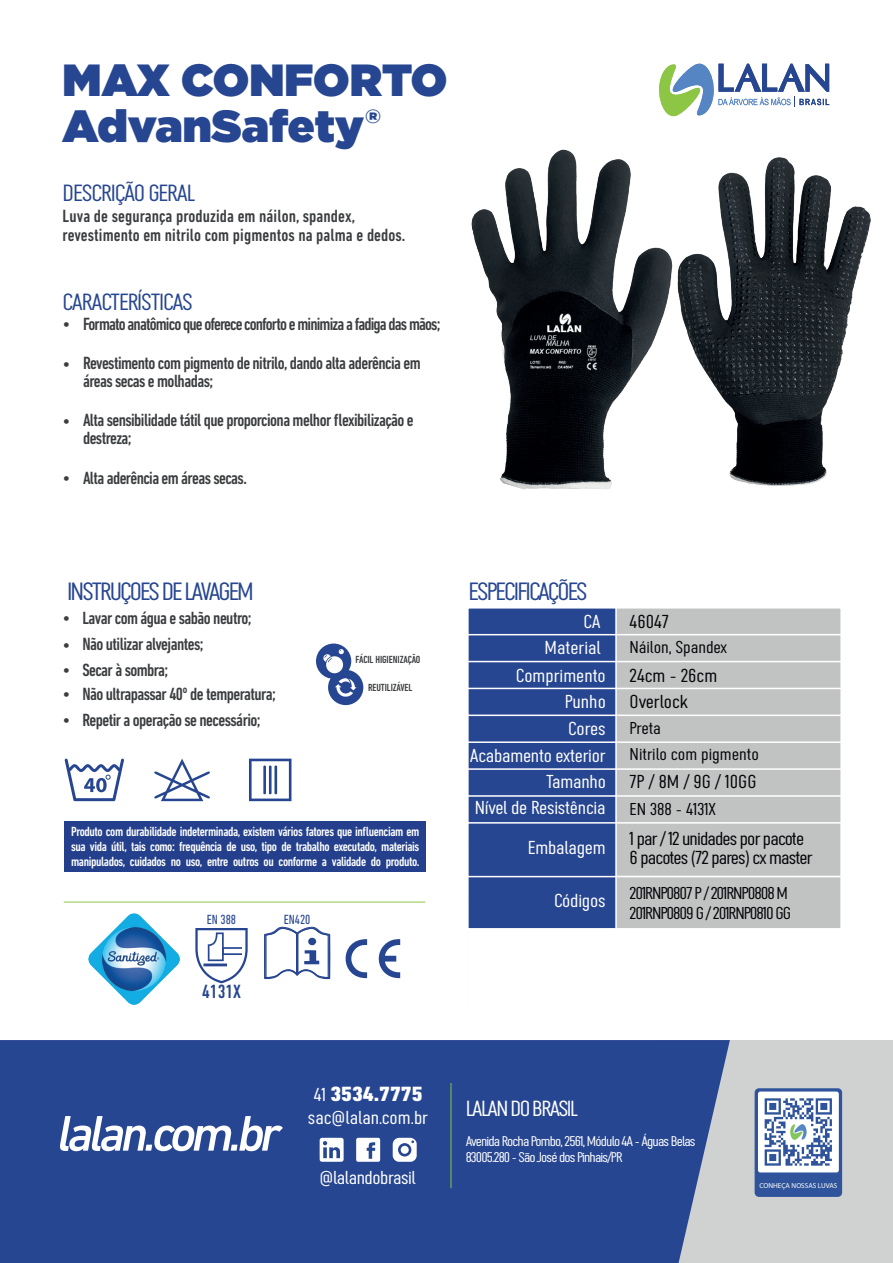
<style>
.page{position:relative;width:893px;height:1263px;background:#fff}
.page>*{position:absolute;margin:0;border:0;box-sizing:border-box;transform-origin:0 0}
.t1{font:italic 500 50.85px "DIN Next LT Pro";letter-spacing:-.08em;color:#fff}
.t2{font:900 45px/46.5px "Gotham";color:#274691}
.t3{font:24px "Framer Sans 400";letter-spacing:-.07em;color:#274691;scale:1.18 1}
.t4{font:22.5px "Framer Sans 400";letter-spacing:-.04em;color:#274691;scale:1.18 1}
.t5{font:21px "Framer Sans 400";letter-spacing:-.06em;color:#fff;scale:1.18 1}
.t6{font:800 condensed 21px "DIN Next LT Pro";color:#fff;scale:1.18 1}
.t7{font:500 condensed 19.5px "DIN Next LT Pro";color:#274691}
.t8{font:900 19.05px "Gotham";color:#274691;scale:1.06 1}
.t9{font:500 condensed 18px/26.1px "DIN Next LT Pro";letter-spacing:-.03em;color:#3b3e40}
.t10{font:18px/26.8px "Framer Sans 400";letter-spacing:-.01em;color:#fff;text-align:right;scale:1.18 1}
.t11{font:500 condensed 18px/39px "DIN Next LT Pro";letter-spacing:-.05em;color:#3b3e40}
.t12{font:500 condensed 18px/19.5px "DIN Next LT Pro";letter-spacing:.005em;color:#3b3e40}
.t13{font:18px/19.5px "Framer Sans 400";letter-spacing:-.04em;color:#040509;scale:1.18 1}
.t14{font:18px "Framer Sans 400";color:#040509;scale:1.18 1}
.t15{font:16.5px/19.5px "Framer Sans 400";letter-spacing:-.04em;color:#040509;scale:1.18 1}
.t16{font:16.5px "Framer Sans 400";color:#040509;scale:1.18 1}
.t17{font:16.5px "Framer Sans 400";letter-spacing:-.005em;color:#040509;scale:1.18 1}
.t18{font:500 condensed 13.5px/15px "DIN Next LT Pro";letter-spacing:-.03em;color:#fff;text-align:justify}
.t19{font:13.5px/16.5px "Framer Sans 400";letter-spacing:-.05em;color:#fff;scale:1.18 1}
.t20{font:condensed 13.5px "DIN Next LT Pro";color:#274691}
.t21{font:500 condensed 10.5px "DIN Next LT Pro";letter-spacing:-.01em;color:#3b3e40}
.t22{font:7.2px "Myriad Pro";color:#fff}
.s1{font-family:"Framer Sans 400";font-weight:400;font-stretch:normal;font-size:18px}
</style>
<div class="page">
<div style="left:64px;top:821px;width:361px;height:51px;background:#24408c"></div>
<div style="left:652px;top:1040px;width:241px;height:223px;background:#d0d1d1"></div>
<div style="left:0;top:1040px;width:730px;height:223px;background:#274691"></div>
<svg style="left:659px;top:64px;width:170px;height:52px"></svg>
<div style="left:468px;top:634px;width:148px;height:27px;background:#274691"></div>
<div style="left:468px;top:661px;width:148px;height:27px;background:#274691"></div>
<div style="left:468px;top:688px;width:148px;height:27px;background:#274691"></div>
<div style="left:468px;top:768px;width:148px;height:27px;background:#274691"></div>
<div style="left:468px;top:741px;width:148px;height:27px;background:#274691"></div>
<div style="left:468px;top:715px;width:148px;height:26px;background:#274691"></div>
<div style="left:468px;top:795px;width:148px;height:27px;background:#274691"></div>
<div style="left:468px;top:822px;width:148px;height:53px;background:#274691"></div>
<div style="left:468px;top:875px;width:148px;height:54px;background:#274691"></div>
<div style="left:616px;top:634px;width:225px;height:27px;background:#c1c3c2"></div>
<div style="left:616px;top:661px;width:225px;height:27px;background:#c1c3c2"></div>
<div style="left:616px;top:688px;width:225px;height:27px;background:#c1c3c2"></div>
<div style="left:616px;top:768px;width:225px;height:27px;background:#c1c3c2"></div>
<div style="left:616px;top:741px;width:225px;height:27px;background:#c1c3c2"></div>
<div style="left:616px;top:715px;width:225px;height:26px;background:#c1c3c2"></div>
<div style="left:616px;top:795px;width:225px;height:27px;background:#c1c3c2"></div>
<div style="left:617px;top:823px;width:222px;height:103px;background:#c1c3c2"></div>
<div style="left:468px;top:608px;width:148px;height:26px;background:#274691"></div>
<div style="left:616px;top:608px;width:225px;height:26px;background:#c1c3c2"></div>
<div style="left:467px;top:607px;width:375px;height:322px;border:2px solid #fff"></div>
<hr style="left:468px;top:876px;width:373px;height:1px;background:#fff">
<hr style="left:468px;top:822px;width:373px;height:1px;background:#fff">
<hr style="left:468px;top:795px;width:373px;height:2px;background:#fff">
<hr style="left:468px;top:768px;width:373px;height:2px;background:#fff">
<hr style="left:468px;top:741px;width:373px;height:2px;background:#fff">
<hr style="left:468px;top:714px;width:373px;height:2px;background:#fff">
<hr style="left:468px;top:688px;width:373px;height:1px;background:#fff">
<hr style="left:468px;top:661px;width:373px;height:1px;background:#fff">
<hr style="left:468px;top:634px;width:373px;height:1px;background:#fff">
<hr style="left:615px;top:608px;width:2px;height:321px;background:#fff">
<svg style="left:755px;top:1088px;width:87px;height:109px"></svg>
<img style="left:471px;top:149px;width:400px;height:341px">
<svg style="left:65px;top:758px;width:59px;height:43px"></svg>
<svg style="left:154px;top:759px;width:56px;height:42px"></svg>
<svg style="left:249px;top:759px;width:42px;height:42px"></svg>
<hr style="left:64px;top:902px;width:361px;height:1px;background:#8dc545">
<hr style="left:451px;top:1083px;width:1px;height:105px;background:#8dc545">
<div style="left:328px;top:670px;width:35px;height:35px;background:#274691;border-radius:50%"></div>
<div style="left:316px;top:643px;width:35px;height:36px;background:#274691;border-radius:50%"></div>
<svg style="left:323px;top:649px;width:33px;height:48px"></svg>
<svg style="left:319px;top:1138px;width:25px;height:24px"></svg>
<svg style="left:356px;top:1138px;width:24px;height:24px"></svg>
<svg style="left:393px;top:1138px;width:24px;height:24px"></svg>
<div style="left:401px;top:1146px;width:8px;height:8px;background:#fff;border-radius:50%"></div>
<svg style="left:345px;top:939px;width:55px;height:40px"></svg>
<img style="left:89px;top:914px;width:91px;height:90px">
<svg style="left:264px;top:927px;width:66px;height:52px"></svg>
<svg style="left:195px;top:928px;width:53px;height:55px"></svg>
<h2 class="t2" style="left:63px;top:55px;width:386px">MAX CONFORTO<br>AdvanSafety</h2>
<p class="t8" style="left:365px;top:105px;width:17px">®</p>
<p class="t4" style="left:63px;top:177px;width:114px">DESCRIÇÃO GERAL</p>
<p class="t12" style="left:63px;top:206px;width:344px">Luva de segurança produzida em náilon, spandex, revestimento em nitrilo com pigmentos na palma e dedos.</p>
<p class="t4" style="left:63px;top:286px;width:112px">CARACTERÍSTICAS</p>
<p class="t9" style="left:63px;top:305px;width:9px;line-height:39.2px">• •</p>
<p class="t9" style="left:63px;top:408px;width:9px">•</p>
<p class="t9" style="left:63px;top:465px;width:9px">•</p>
<p class="t11" style="left:83px;top:305px;width:359px">Formato anatômico que oferece conforto e minimiza a fadiga das mãos;<br>Revestimento com pigmento de nitrilo, dando alta aderência em</p>
<p class="t9" style="left:83px;top:362px;width:332px;line-height:39px">áreas secas e molhadas;<br>Alta sensibilidade tátil que proporciona melhor flexibilização e</p>
<p class="t9" style="left:83px;top:419px;width:165px;line-height:39px">destreza;<br>Alta aderência em áreas secas.</p>
<h3 class="t3" style="left:67px;top:574px;width:160px">INSTRUÇOES DE LAVAGEM</h3>
<p class="t9" style="left:63px;top:605px;width:9px;text-align:justify">• • •</p>
<p class="t9" style="left:63px;top:680px;width:9px;line-height:26.7px">• •</p>
<p class="t9" style="left:82px;top:604px;width:171px">Lavar com água e sabão neutro;<br>Não utilizar alvejantes;</p>
<p class="t9" style="left:82px;top:658px;width:195px;line-height:24.2px">Secar à sombra;<br>Não ultrapassar 40º de temperatura;</p>
<p class="t9" style="left:82px;top:707px;width:180px">Repetir a operação se necessário;</p>
<p class="t21" style="left:356px;top:653px;width:66px">FÁCIL HIGIENIZAÇÃO</p>
<p class="t21" style="left:368px;top:682px;width:46px">REUTILIZÁVEL</p>
<p class="t18" style="left:71px;top:824px;width:350px">Produto com durabilidade indeterminada, existem vários fatores que influenciam em sua vida útil, tais como: frequência de uso, tipo de trabalho executado, materiais manipulados, cuidados no uso, entre outros ou conforme a validade do produto.</p>
<p class="t20" style="left:207px;top:912px;width:31px">EN 388</p>
<p class="t7" style="left:202px;top:981px;width:40px">4131X</p>
<p class="t20" style="left:284px;top:912px;width:28px">EN420</p>
<p class="t6" style="left:314px;top:1082px;width:94px"><span class="s1">41</span> 3534.7775</p>
<h1 class="t1" style="left:57px;top:1104px;width:225px">lalan.com.br</h1>
<p class="t10" style="left:308px;top:1103px;width:103px">sac@lalan.com.br</p>
<p class="t10" style="left:320px;top:1163px;width:83px">@lalandobrasil</p>
<h3 class="t3" style="left:469px;top:574px;width:102px">ESPECIFICAÇÕES</h3>
<p class="t10" style="left:516px;top:607px;width:78px">CA<br>Material<br>Comprimento</p>
<p class="t13" style="left:630px;top:610px;width:35px">46047</p>
<p class="t17" style="left:630px;top:635px;width:84px">Náilon, Spandex</p>
<p class="t14" style="left:630px;top:662px;width:76px">24cm - 26cm</p>
<p class="t10" style="left:565px;top:687px;width:36px;text-align:left">Punho<br>Cores</p>
<p class="t14" style="left:630px;top:689px;width:51px">Overlock</p>
<p class="t15" style="left:630px;top:717px;width:28px">Preta</p>
<p class="t10" style="left:470px;top:741px;width:116px">Acabamento exterior</p>
<p class="t16" style="left:630px;top:743px;width:111px">Nitrilo com pigmento</p>
<p class="t10" style="left:475px;top:768px;width:113px;line-height:26.1px">Tamanho<br>Nível de Resistência</p>
<p class="t14" style="left:630px;top:769px;width:109px">7P / 8M / 9G / 10GG</p>
<p class="t16" style="left:630px;top:797px;width:75px">EN 388 - 4131X</p>
<p class="t10" style="left:528px;top:833px;width:67px">Embalagem</p>
<p class="t10" style="left:554px;top:886px;width:45px">Códigos</p>
<p class="t13" style="left:630px;top:828px;width:157px">1 par / 12 unidades por pacote<br>6 pacotes (72 pares) cx master</p>
<p class="t15" style="left:630px;top:883px;width:138px">201RNP0807 P / 201RNP0808 M<br>201RNP0809 G / 201RNP0810 GG</p>
<p class="t5" style="left:466px;top:1094px;width:97px">LALAN DO BRASIL</p>
<p class="t19" style="left:466px;top:1132px;width:196px">Avenida Rocha Pombo, 2561, Módulo 4A - Águas Belas<br>83005.280 - São José dos Pinhais/PR</p>
<p class="t22" style="left:759px;top:1181px;width:79px">CONHEÇA NOSSAS LUVAS</p>
</div>
